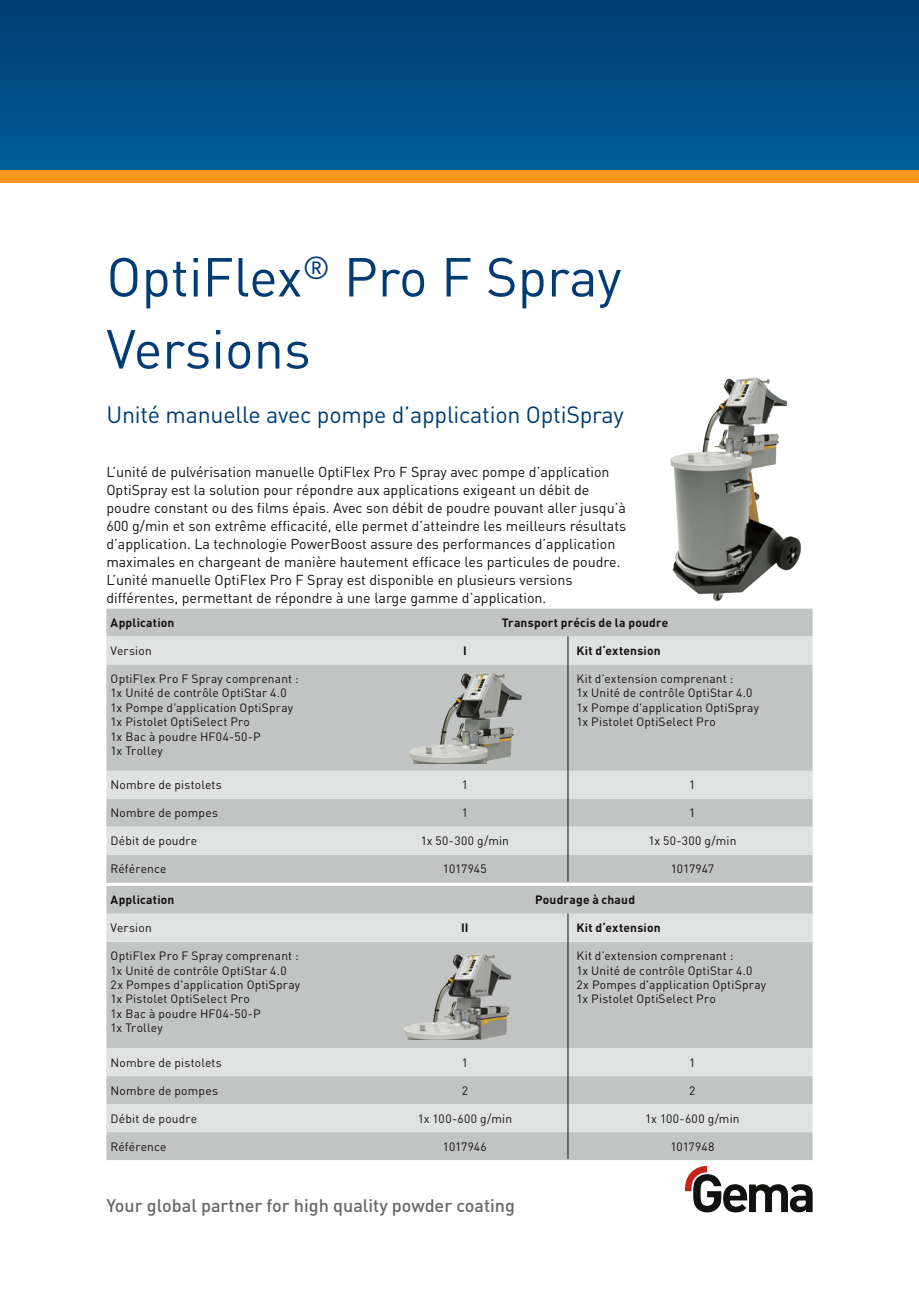
<style>
.page{position:relative;width:919px;height:1289px;background:#fff}
.page>*{position:absolute;margin:0;border:0;box-sizing:border-box;transform-origin:0 0}
.Header_1{font:54px "DIN Pro";color:#003b74}
.Header_16_pt{font:23.25px "DIN Pro";letter-spacing:-.01em;color:#003b74}
.Slogan_Grey_Medium_1{font:500 18px "DIN Pro";color:#676968}
.Text_9_5{font:14.25px/18px "DIN Pro";color:#11110f}
.Text_in_table_Arial{font:12px "DIN Pro";letter-spacing:.015em;color:#11110f}
.Text_in_table_Arial-2{font:700 12px "DIN Pro";letter-spacing:.02em;color:#11110f}
.Text_in_table_Arial-3{font:12px "DIN Pro";letter-spacing:-.005em;color:#11110f}
.Text_in_table_Arial-4{font:12px "DIN Pro";letter-spacing:-.015em;color:#11110f}
</style>
<div class="page">
<div style="left:0;top:0;width:918px;height:170px;background:linear-gradient(to bottom,#003c75,#005d96)"></div>
<div style="left:0;top:170px;width:918px;height:13px;background:#f9981c"></div>
<svg style="left:685px;top:1165px;width:127px;height:47px"></svg>
<div style="left:106px;top:608px;width:706px;height:274px;background:#c2c4c4"></div>
<svg style="left:106px;top:636px;width:706px;height:218px;background:#ced0d0"></svg>
<div style="left:106px;top:886px;width:706px;height:274px;background:#c2c4c4"></div>
<svg style="left:106px;top:913px;width:706px;height:219px;background:#ced0d0"></svg>
<hr style="left:567px;top:636px;width:1px;height:245px;background:#11110f">
<hr style="left:567px;top:913px;width:1px;height:245px;background:#11110f">
<img style="left:397px;top:948px;width:139px;height:91px">
<img style="left:670px;top:377px;width:131px;height:223px">
<img style="left:397px;top:672px;width:138px;height:91px">
<p class="Header_1" style="left:106px;top:234px;width:516px">OptiFlex<sup>®</sup> Pro F Spray</p>
<p class="Header_1" style="left:106px;top:306px;width:206px">Versions</p>
<p class="Header_16_pt" style="left:106px;top:396px;width:519px">Unité manuelle avec pompe d’application OptiSpray</p>
<p class="Text_9_5" style="left:106px;top:461px;width:521px">L’unité de pulvérisation manuelle OptiFlex Pro F Spray avec pompe d’application OptiSpray est la solution pour répondre aux applications exigeant un débit de poudre constant ou des films épais. Avec son débit de poudre pouvant aller jusqu’à 600 g/min et son extrême efficacité, elle permet d’atteindre les meilleurs résultats d’application. La technologie PowerBoost assure des performances d’application maximales en chargeant de manière hautement efficace les particules de poudre.<br>L’unité manuelle OptiFlex Pro F Spray est disponible en plusieurs versions différentes, permettant de répondre à une large gamme d’application.</p>
<p class="Text_in_table_Arial-2" style="left:111px;top:613px;width:65px">Application</p>
<p class="Text_in_table_Arial-2" style="left:502px;top:613px;width:168px">Transport précis de la poudre</p>
<p class="Text_in_table_Arial" style="left:111px;top:641px;width:43px">Version</p>
<p class="Text_in_table_Arial-2" style="left:463px;top:640px;width:5px">I</p>
<p class="Text_in_table_Arial-2" style="left:576px;top:640px;width:86px">Kit d‘extension</p>
<p class="Text_in_table_Arial" style="left:111px;top:669px;width:190px">OptiFlex Pro F Spray comprenant :</p>
<p class="Text_in_table_Arial" style="left:111px;top:683px;width:177px">1x Unité de contrôle OptiStar 4.0</p>
<p class="Text_in_table_Arial" style="left:111px;top:698px;width:184px">1x Pompe d'application OptiSpray</p>
<p class="Text_in_table_Arial" style="left:111px;top:712px;width:141px">1x Pistolet OptiSelect Pro</p>
<p class="Text_in_table_Arial" style="left:111px;top:726px;width:152px">1x Bac à poudre HF04-50-P</p>
<p class="Text_in_table_Arial" style="left:111px;top:741px;width:54px">1x Trolley</p>
<p class="Text_in_table_Arial" style="left:576px;top:669px;width:158px">Kit d’extension comprenant :</p>
<p class="Text_in_table_Arial" style="left:576px;top:683px;width:177px">1x Unité de contrôle OptiStar 4.0</p>
<p class="Text_in_table_Arial" style="left:576px;top:698px;width:184px">1x Pompe d'application OptiSpray</p>
<p class="Text_in_table_Arial" style="left:576px;top:712px;width:141px">1x Pistolet OptiSelect Pro</p>
<p class="Text_in_table_Arial" style="left:111px;top:775px;width:113px">Nombre de pistolets</p>
<p class="Text_in_table_Arial" style="left:462px;top:775px;width:8px">1</p>
<p class="Text_in_table_Arial" style="left:689px;top:775px;width:8px">1</p>
<p class="Text_in_table_Arial" style="left:111px;top:803px;width:109px">Nombre de pompes</p>
<p class="Text_in_table_Arial" style="left:462px;top:803px;width:8px">1</p>
<p class="Text_in_table_Arial" style="left:689px;top:803px;width:8px">1</p>
<p class="Text_in_table_Arial" style="left:111px;top:831px;width:88px">Débit de poudre</p>
<p class="Text_in_table_Arial" style="left:421px;top:831px;width:90px">1x 50-300 g/min</p>
<p class="Text_in_table_Arial" style="left:648px;top:831px;width:90px">1x 50-300 g/min</p>
<p class="Text_in_table_Arial" style="left:111px;top:859px;width:57px">Référence</p>
<p class="Text_in_table_Arial-3" style="left:443px;top:859px;width:45px">1017945</p>
<p class="Text_in_table_Arial-4" style="left:670px;top:859px;width:45px">1017947</p>
<p class="Text_in_table_Arial-2" style="left:111px;top:890px;width:65px">Application</p>
<p class="Text_in_table_Arial-2" style="left:535px;top:890px;width:101px">Poudrage à chaud</p>
<p class="Text_in_table_Arial" style="left:111px;top:918px;width:43px">Version</p>
<p class="Text_in_table_Arial-2" style="left:461px;top:918px;width:9px">II</p>
<p class="Text_in_table_Arial-2" style="left:576px;top:918px;width:86px">Kit d‘extension</p>
<p class="Text_in_table_Arial" style="left:111px;top:946px;width:190px">OptiFlex Pro F Spray comprenant :</p>
<p class="Text_in_table_Arial" style="left:111px;top:960px;width:177px">1x Unité de contrôle OptiStar 4.0</p>
<p class="Text_in_table_Arial" style="left:111px;top:975px;width:191px">2x Pompes d'application OptiSpray</p>
<p class="Text_in_table_Arial" style="left:111px;top:989px;width:141px">1x Pistolet OptiSelect Pro</p>
<p class="Text_in_table_Arial" style="left:111px;top:1004px;width:152px">1x Bac à poudre HF04-50-P</p>
<p class="Text_in_table_Arial" style="left:111px;top:1018px;width:54px">1x Trolley</p>
<p class="Text_in_table_Arial" style="left:576px;top:946px;width:158px">Kit d’extension comprenant :</p>
<p class="Text_in_table_Arial" style="left:576px;top:960px;width:177px">1x Unité de contrôle OptiStar 4.0</p>
<p class="Text_in_table_Arial" style="left:576px;top:975px;width:191px">2x Pompes d'application OptiSpray</p>
<p class="Text_in_table_Arial" style="left:576px;top:989px;width:141px">1x Pistolet OptiSelect Pro</p>
<p class="Text_in_table_Arial" style="left:111px;top:1052px;width:113px">Nombre de pistolets</p>
<p class="Text_in_table_Arial" style="left:462px;top:1052px;width:8px">1</p>
<p class="Text_in_table_Arial" style="left:689px;top:1052px;width:8px">1</p>
<p class="Text_in_table_Arial" style="left:111px;top:1080px;width:109px">Nombre de pompes</p>
<p class="Text_in_table_Arial" style="left:462px;top:1080px;width:8px">2</p>
<p class="Text_in_table_Arial" style="left:689px;top:1080px;width:8px">2</p>
<p class="Text_in_table_Arial" style="left:111px;top:1108px;width:88px">Débit de poudre</p>
<p class="Text_in_table_Arial" style="left:417px;top:1108px;width:96px">1x 100-600 g/min</p>
<p class="Text_in_table_Arial" style="left:645px;top:1108px;width:96px">1x 100-600 g/min</p>
<p class="Text_in_table_Arial" style="left:111px;top:1136px;width:57px">Référence</p>
<p class="Text_in_table_Arial-3" style="left:443px;top:1136px;width:45px">1017946</p>
<p class="Text_in_table_Arial-3" style="left:670px;top:1136px;width:46px">1017948</p>
<p class="Slogan_Grey_Medium_1" style="left:106px;top:1191px;width:410px">Your global partner for high quality powder coating</p>
</div>
